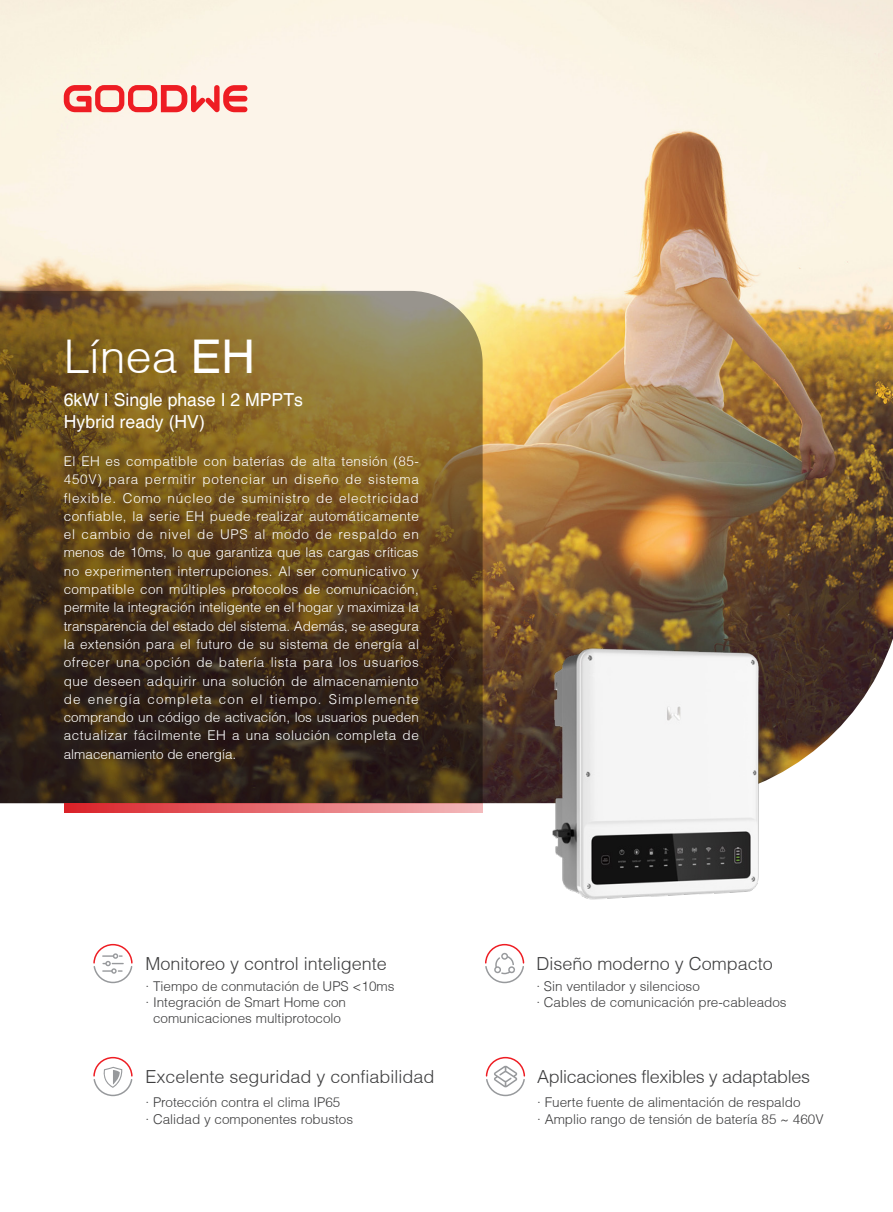
<style>
.page{position:relative;width:893px;height:1212px;background:#fff}
.page>*{position:absolute;margin:0;border:0;box-sizing:border-box;transform-origin:0 0}
.t1{font:300 46.5px "Helvetica";color:#fff}
.t2{font:300 18px "Helvetica";color:#3e3e3f}
.t3{font:18px "Helvetica";color:#fff}
.t4{font:300 18px "Helvetica";letter-spacing:-.02em;color:#3e3e3f}
.t5{font:300 13.5px/18.3px "Helvetica";letter-spacing:.02em;color:#fff;text-align:justify}
.t6{font:300 13.5px/16.2px "Helvetica";color:#3e3e3f;text-align:center}
.s1{font-weight:400}
</style>
<div class="page">
<img style="left:0;top:0;width:893px;height:803px">
<svg style="left:0;top:291px;width:483px;height:512px;background:#614922"></svg>
<svg style="left:64px;top:803px;width:419px;height:9px;background:#e46b6f"></svg>
<img style="left:515px;top:632px;width:282px;height:268px">
<svg style="left:64px;top:85px;width:183px;height:27px;background:#f48481"></svg>
<svg style="left:93px;top:943px;width:40px;height:41px"></svg>
<svg style="left:93px;top:1056px;width:40px;height:41px"></svg>
<svg style="left:485px;top:943px;width:40px;height:41px"></svg>
<svg style="left:485px;top:1056px;width:41px;height:41px"></svg>
<p class="t1" style="left:64px;top:328px;width:193px">Línea <span class="s1">EH</span></p>
<p class="t3" style="left:64px;top:389px;width:241px">6kW I Single phase I 2 MPPTs</p>
<p class="t3" style="left:64px;top:412px;width:143px">Hybrid ready (HV)</p>
<p class="t5" style="left:64px;top:452px;width:357px">El EH es compatible con baterías de alta tensión (85- 450V) para permitir potenciar un diseño de sistema flexible. Como núcleo de suministro de electricidad confiable, la serie EH puede realizar automáticamente el cambio de nivel de UPS al modo de respaldo en menos de 10ms, lo que garantiza que las cargas críticas no experimenten interrupciones. Al ser comunicativo y compatible con múltiples protocolos de comunicación, permite la integración inteligente en el hogar y maximiza la transparencia del estado del sistema. Además, se asegura la extensión para el futuro de su sistema de energía al ofrecer una opción de batería lista para los usuarios que deseen adquirir una solución de almacenamiento de energía completa con el tiempo. Simplemente comprando un código de activación, los usuarios pueden actualizar fácilmente EH a una solución completa de almacenamiento de energía.</p>
<p class="t2" style="left:146px;top:952px;width:243px">Monitoreo y control inteligente</p>
<p class="t6" style="left:146px;top:978px;width:250px">· Tiempo de conmutación de UPS &lt;10ms</p>
<p class="t6" style="left:146px;top:994px;width:202px">· Integración de Smart Home con comunicaciones multiprotocolo</p>
<p class="t2" style="left:146px;top:1065px;width:291px">Excelente seguridad y confiabilidad</p>
<p class="t6" style="left:146px;top:1094px;width:196px">· Protección contra el clima IP65</p>
<p class="t6" style="left:146px;top:1110px;width:209px">· Calidad y componentes robustos</p>
<p class="t2" style="left:536px;top:952px;width:238px">Diseño moderno y Compacto</p>
<p class="t6" style="left:536px;top:978px;width:165px">· Sin ventilador y silencioso</p>
<p class="t6" style="left:536px;top:994px;width:252px">· Cables de comunicación pre-cableados</p>
<p class="t4" style="left:537px;top:1065px;width:274px">Aplicaciones flexibles y adaptables</p>
<p class="t6" style="left:537px;top:1094px;width:265px">· Fuerte fuente de alimentación de respaldo</p>
<p class="t6" style="left:537px;top:1110px;width:288px">· Amplio rango de tensión de batería 85 ~ 460V</p>
</div>
